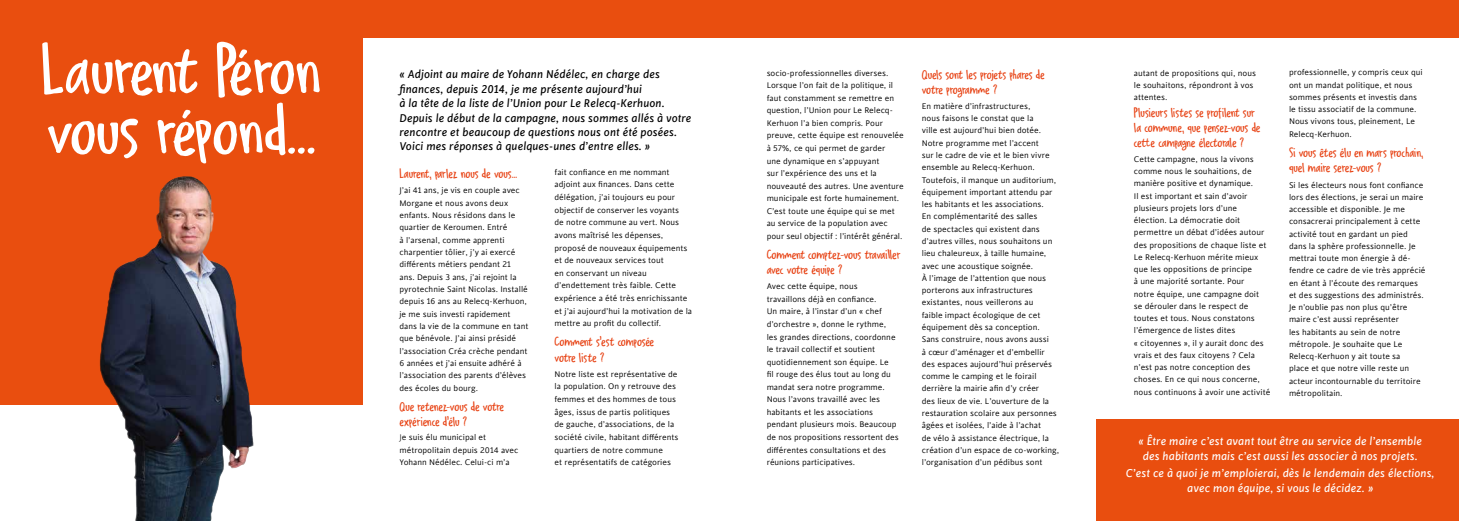
<style>
.page{position:relative;width:1459px;height:521px;background:#fff}
.page>*{position:absolute;margin:0;border:0;box-sizing:border-box;transform-origin:0 0}
.t1{font:74.99px/60.4px "Delivery Note";letter-spacing:-.005em;color:#fff}
.t2{font:14px/14.9px "Delivery Note";color:#e74011}
.t3{font:italic 12.69px/14.4px "Cinta";color:#000}
.t4{font:italic 12.69px/14.9px "Cinta";color:#fff;text-align:center}
.t5{font:9.19px/12.2px "Cinta";color:#000}
.s1{font-weight:300}
</style>
<div class="page">
<div style="left:0;top:0;width:362px;height:404px;background:#e94e0f"></div>
<div style="left:1096px;top:420px;width:362px;height:101px;background:#e94e0f"></div>
<div style="left:362px;top:0;width:1096px;height:37px;background:#e94e0f"></div>
<img style="left:99px;top:188px;width:155px;height:333px">
<h1 class="t1" style="left:41px;top:40px;width:282px">Laurent Péron vous répond…</h1>
<p class="t3" style="left:399px;top:67px;width:293px">« Adjoint au maire de Yohann Nédélec, en charge des finances, depuis 2014, je me présente aujourd’hui<br>à la tête de la liste de l’Union pour Le Relecq-Kerhuon.<br>Depuis le début de la campagne, nous sommes allés à votre rencontre et beaucoup de questions nous ont été posées.<br>Voici mes réponses à quelques-unes d’entre elles. »</p>
<h2 class="t2" style="left:399px;top:166px;width:119px">Laurent, parlez nous de vous…</h2>
<p class="t5" style="left:399px;top:184px;width:130px">J’ai 41 ans, je vis en couple avec<br>Morgane et nous avons deux enfants. Nous résidons dans le quartier de Keroumen. Entré<br>à l’arsenal, comme apprenti charpentier tôlier, j’y ai exercé différents métiers pendant 21<br>ans. Depuis 3 ans, j’ai rejoint la pyrotechnie Saint Nicolas. Installé depuis 16 ans au Relecq-Kerhuon, je me suis investi rapidement dans la vie de la commune en tant que bénévole. J’ai ainsi présidé l’association Créa crèche pendant<br>6 années et j’ai ensuite adhéré à l’association des parents d’élèves des écoles du bourg.</p>
<h2 class="t2" style="left:399px;top:399px;width:106px">Que retenez-vous de votre expérience d’élu ?</h2>
<p class="t5" style="left:399px;top:432px;width:120px"><span class="s1">J</span>e suis élu municipal et métropolitain depuis 2014 avec<br>Yohann Nédélec. Celui-ci m’a</p>
<p class="t5" style="left:554px;top:166px;width:139px;line-height:12.6px">fait confiance en me nommant adjoint aux finances. Dans cette délégation, j’ai toujours eu pour objectif de conserver les voyants<br>de notre commune au vert. Nous avons maîtrisé les dépenses, proposé de nouveaux équipements et de nouveaux services tout<br>en conservant un niveau d’endettement très faible. Cette expérience a été très enrichissante et j’ai aujourd’hui la motivation de la mettre au profit du collectif.</p>
<h2 class="t2" style="left:554px;top:334px;width:101px;line-height:15.2px">Comment s’est composée votre liste ?</h2>
<p class="t5" style="left:554px;top:368px;width:125px;line-height:12.6px">Notre liste est représentative de la population. On y retrouve des femmes et des hommes de tous âges, issus de partis politiques de gauche, d’associations, de la société civile, habitant différents quartiers de notre commune<br>et représentatifs de catégories</p>
<p class="t5" style="left:766px;top:67px;width:139px;line-height:12.6px">socio-professionnelles diverses.<br>Lorsque l’on fait de la politique, il faut constamment se remettre en question, l’Union pour Le Relecq-Kerhuon l’a bien compris. Pour preuve, cette équipe est renouvelée à 57%, ce qui permet de garder<br>une dynamique en s’appuyant<br>sur l’expérience des uns et la nouveauté des autres. Une aventure municipale est forte humainement.<br>C’est toute une équipe qui se met au service de la population avec pour seul objectif : l’intérêt général.</p>
<h2 class="t2" style="left:766px;top:247px;width:135px;line-height:15.2px">Comment comptez-vous travailler avec votre équipe ?</h2>
<p class="t5" style="left:766px;top:280px;width:133px;line-height:12.6px">Avec cette équipe, nous travaillons déjà en confiance.<br>Un maire, à l’instar d’un « chef d’orchestre », donne le rythme, les grandes directions, coordonne le travail collectif et soutient quotidiennement son équipe. Le<br>fil rouge des élus tout au long du mandat sera notre programme.<br>Nous l’avons travaillé avec les habitants et les associations pendant plusieurs mois. Beaucoup de nos propositions ressortent des différentes consultations et des réunions participatives.</p>
<h2 class="t2" style="left:921px;top:67px;width:125px">Quels sont les projets phares de votre programme ?</h2>
<p class="t5" style="left:921px;top:100px;width:139px">En matière d’infrastructures,<br>nous faisons le constat que la<br>ville est aujourd’hui bien dotée.<br>Notre programme met l’accent<br>sur le cadre de vie et le bien vivre ensemble au Relecq-Kerhuon.<br>Toutefois, il manque un auditorium, équipement important attendu par les habitants et les associations.<br>En complémentarité des salles<br>de spectacles qui existent dans d’autres villes, nous souhaitons un lieu chaleureux, à taille humaine, avec une acoustique soignée.<br>À l’image de l’attention que nous porterons aux infrastructures existantes, nous veillerons au<br>faible impact écologique de cet équipement dès sa conception.<br>Sans construire, nous avons aussi<br>à cœur d’aménager et d’embellir des espaces aujourd’hui préservés comme le camping et le foirail derrière la mairie afin d’y créer<br>des lieux de vie. L’ouverture de la restauration scolaire aux personnes âgées et isolées, l’aide à l’achat<br>de vélo à assistance électrique, la création d’un espace de co-working, l’organisation d’un pédibus sont</p>
<p class="t5" style="left:1134px;top:67px;width:124px">autant de propositions qui, nous le souhaitons, répondront à vos attentes.</p>
<h2 class="t2" style="left:1134px;top:106px;width:128px">Plusieurs listes se profilent sur la commune, que pensez-vous de cette campagne électorale ?</h2>
<p class="t5" style="left:1134px;top:153px;width:138px">Cette campagne, nous la vivons comme nous le souhaitions, de manière positive et dynamique.<br>Il est important et sain d’avoir plusieurs projets lors d’une élection. La démocratie doit permettre un débat d’idées autour des propositions de chaque liste et<br>Le Relecq-Kerhuon mérite mieux que les oppositions de principe<br>à une majorité sortante. Pour<br>notre équipe, une campagne doit<br>se dérouler dans le respect de toutes et tous. Nous constatons l’émergence de listes dites<br>« citoyennes », il y aurait donc des vrais et des faux citoyens ? Cela n’est pas notre conception des choses. En ce qui nous concerne, nous continuons à avoir une activité</p>
<p class="t5" style="left:1289px;top:67px;width:135px">professionnelle, y compris ceux qui ont un mandat politique, et nous sommes présents et investis dans le tissu associatif de la commune.<br>Nous vivons tous, pleinement, Le<br>Relecq-Kerhuon.</p>
<h2 class="t2" style="left:1289px;top:145px;width:136px">Si vous êtes élu en mars prochain, quel maire serez-vous ?</h2>
<p class="t5" style="left:1289px;top:179px;width:138px">Si les électeurs nous font confiance lors des élections, je serai un maire accessible et disponible. Je me consacrerai principalement à cette activité tout en gardant un pied dans la sphère professionnelle. Je mettrai toute mon énergie à dé&shy;fendre ce cadre de vie très apprécié en étant à l’écoute des remarques et des suggestions des administrés.<br>Je n’oublie pas non plus qu’être maire c’est aussi représenter<br>les habitants au sein de notre métropole. Je souhaite que Le<br>Relecq-Kerhuon y ait toute sa<br>place et que notre ville reste un acteur incontournable du territoire métropolitain.</p>
<h3 class="t4" style="left:1138px;top:433px;width:285px">« Être maire c’est avant tout être au service de l’ensemble des habitants mais c’est aussi les associer à nos projets.</h3>
<h3 class="t4" style="left:1125px;top:466px;width:310px">C’est ce à quoi je m’emploierai, dès le lendemain des élections, avec mon équipe, si vous le décidez. »</h3>
</div>
